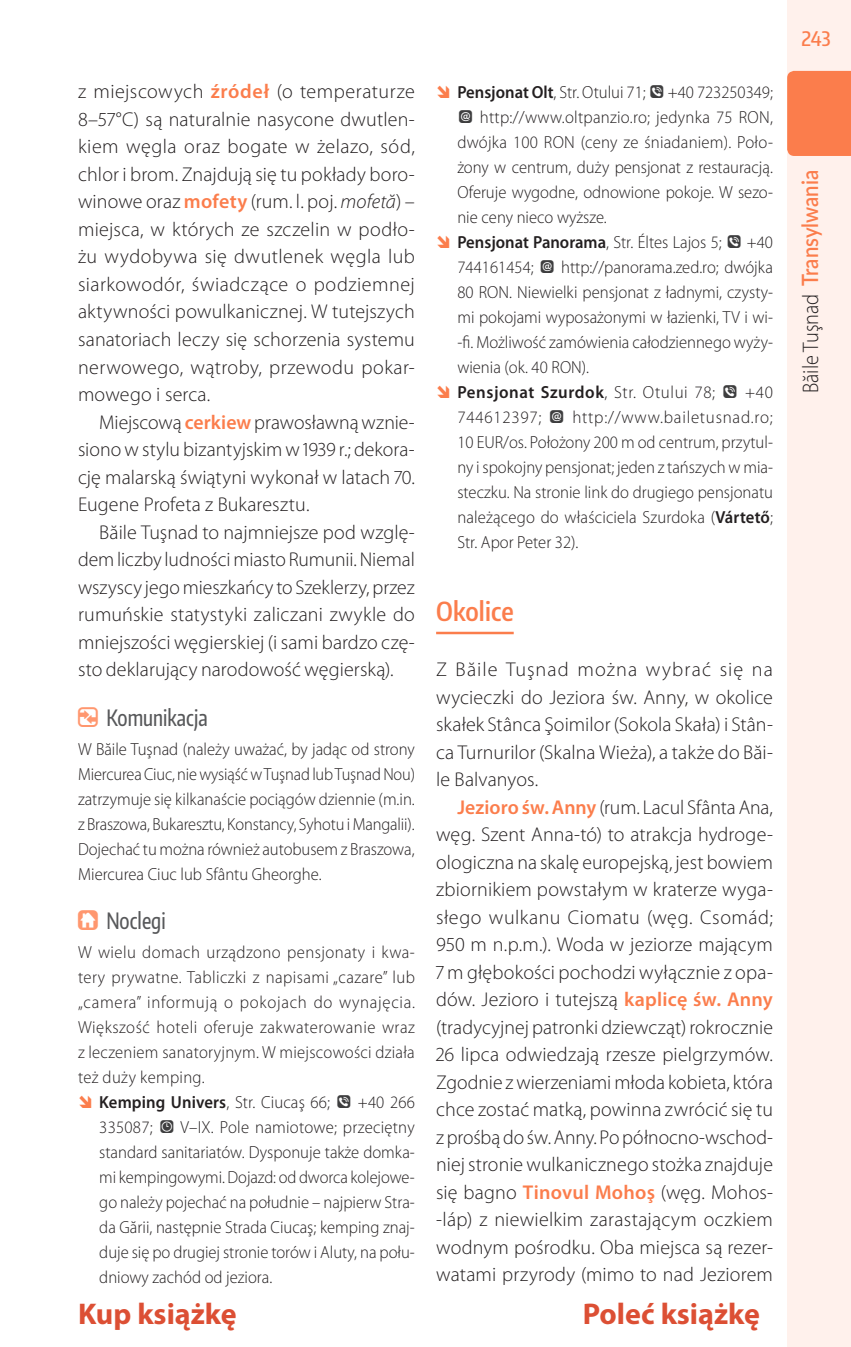
<style>
.page{position:relative;width:851px;height:1347px;background:#fff}
.page>*{position:absolute;margin:0;border:0;box-sizing:border-box;transform-origin:0 0}
.t1{font:700 30px "Myriad Pro";color:#dc4f34}
.t2{font:600 26.25px "Encode Sans Compressed";letter-spacing:.005em;color:#fb7d4c}
.t3{font:600 22.5px "Lato";color:#fb7d4c;scale:.9 1}
.t4{font:500 22.5px "Encode Sans Compressed";color:#57585a;scale:.9 1}
.t5{font:300 20px/27.5px "Myriad Pro";letter-spacing:.01em;color:#231f20;text-align:justify}
.t6{font:500 20px "Encode Sans Condensed";color:#fb7d4c}
.t7{font:300 17.5px/25px "Myriad Pro";color:#231f20;text-align:justify;scale:.95 1}
.s1{font-weight:600;color:#fb7d4c}
.s2{font-style:italic}
.s3{font-family:"ikony";font-weight:400;color:#ff976f}
.s4{font-weight:600}
.s5{font-family:"ikony";font-weight:400;color:#3e3e3f}
.s6{font-family:"Myriad Pro";font-weight:300;color:#231f20}
</style>
<div class="page">
<div style="left:787px;top:0;width:63px;height:1346px;background:#fff1ec"></div>
<div style="left:787px;top:71px;width:63px;height:85px;background:#fb7d4c"></div>
<hr style="left:436px;top:631px;width:77px;height:3px;background:#fb7d4c">
<p class="t5" style="left:78px;top:78px;width:338px">z miejscowych <span class="s1">źródeł</span> (o temperaturze 8–57°C) są naturalnie nasycone dwutlen‑ kiem węgla oraz bogate w żelazo, sód, chlor i brom. Znajdują się tu pokłady boro‑ winowe oraz <span class="s1">mofety</span> (rum. l. poj. <span class="s2">mofetă</span>) – miejsca, w których ze szczelin w podło‑ żu wydobywa się dwutlenek węgla lub siarkowodór, świadczące o podziemnej aktywności powulkanicznej. W tutejszych sanatoriach leczy się schorzenia systemu nerwowego, wątroby, przewodu pokar‑ mowego i serca.</p>
<p class="t5" style="left:78px;top:408px;width:338px;text-indent:21px">Miejscową <span class="s1">cerkiew</span> prawosławną wznie‑ siono w stylu bizantyjskim w 1939 r.; dekora‑ cję malarską świątyni wykonał w latach 70.<br>Eugene Profeta z Bukaresztu.</p>
<p class="t5" style="left:78px;top:518px;width:338px;text-indent:21px">Băile Tuşnad to najmniejsze pod wzglę‑ dem liczby ludności miasto Rumunii. Niemal wszyscy jego mieszkańcy to Szeklerzy, przez rumuńskie statystyki zaliczani zwykle do mniejszości węgierskiej (i sami bardzo czę‑ sto deklarujący narodowość węgierską).</p>
<p class="t4" style="left:78px;top:702px;width:145px"><span class="s3">%</span> Komunikacja</p>
<p class="t7" style="left:78px;top:736px;width:356px">W Băile Tuşnad (należy uważać, by jadąc od strony Miercurea Ciuc, nie wysiąść w Tuşnad lub Tuşnad Nou) zatrzymuje się kilkanaście pociągów dziennie (m.in. z Braszowa, Bukaresztu, Konstancy, Syhotu i Mangalii).<br>Dojechać tu można również autobusem z Braszowa, Miercurea Ciuc lub Sfântu Gheorghe.</p>
<p class="t4" style="left:78px;top:905px;width:99px"><span class="s3">$</span> Noclegi</p>
<p class="t7" style="left:78px;top:939px;width:356px">W wielu domach urządzono pensjonaty i kwa‑ tery prywatne. Tabliczki z napisami „cazare” lub „camera” informują o pokojach do wynajęcia.<br>Większość hoteli oferuje zakwaterowanie wraz z leczeniem sanatoryjnym. W miejscowości działa też duży kemping.</p>
<p class="t7" style="left:99px;top:1089px;width:333px"><span class="s4">Kemping Univers</span>, Str. Ciucaş 66; <span class="s5">(</span> +40 266<br>335087; <span class="s5">)</span> V–IX. Pole namiotowe; przeciętny standard sanitariatów. Dysponuje także domka‑ mi kempingowymi. Dojazd: od dworca kolejowe‑ go należy pojechać na południe – najpierw Stra‑ da Gării, następnie Strada Ciucaş; kemping znaj‑ duje się po drugiej stronie torów i Aluty, na połu‑ dniowy zachód od jeziora.</p>
<p class="t7" style="left:457px;top:80px;width:334px;text-align:left"><span class="s4">Pensjonat Olt</span>, Str. Otului 71; <span class="s5">(</span> +40 723250349; <span class="s5">@</span> http://www.oltpanzio.ro; jedynka 75 RON, dwójka 100 RON (ceny ze śniadaniem). Poło‑ żony w centrum, duży pensjonat z restauracją.<br>Oferuje wygodne, odnowione pokoje. W sezo‑ nie ceny nieco wyższe.<br><span class="s4">Pensjonat Panorama</span>, Str. Éltes Lajos 5; <span class="s5">(</span> +40<br>744161454; <span class="s5">@</span> http://panorama.zed.ro; dwójka 80 RON. Niewielki pensjonat z ładnymi, czysty‑ mi pokojami wyposażonymi w łazienki, TV i wi‑ ‑fi. Możliwość zamówienia całodziennego wyży‑ wienia (ok. 40 RON).<br><span class="s4">Pensjonat Szurdok</span>, Str. Otului 78; <span class="s5">(</span> +40<br>744612397; <span class="s5">@</span> http://www.bailetusnad.ro; 10 EUR/os. Położony 200 m od centrum, przytul‑ ny i spokojny pensjonat; jeden z tańszych w mia‑ steczku. Na stronie link do drugiego pensjonatu należącego do właściciela Szurdoka (<span class="s4">Vártető</span>; Str. Apor Peter 32).</p>
<h2 class="t2" style="left:436px;top:594px;width:79px">Okolice</h2>
<p class="t5" style="left:436px;top:655px;width:338px">Z Băile Tuşnad można wybrać się na wycieczki do Jeziora św. Anny, w okolice skałek Stânca Şoimilor (Sokola Skała) i Stân‑ ca Turnurilor (Skalna Wieża), a także do Băi‑ le Balvanyos.</p>
<p class="t5" style="left:436px;top:793px;width:338px;text-indent:21px"><span class="s1">Jezioro św. Anny</span> (rum. Lacul Sfânta Ana, węg. Szent Anna‑tó) to atrakcja hydroge‑ ologiczna na skalę europejską, jest bowiem zbiornikiem powstałym w kraterze wyga‑ słego wulkanu Ciomatu (węg. Csomád; 950 m n.p.m.). Woda w jeziorze mającym 7 m głębokości pochodzi wyłącznie z opa‑ dów. Jezioro i tutejszą <span class="s1">kaplicę św. Anny </span>(tradycyjnej patronki dziewcząt) rokrocznie 26 lipca odwiedzają rzesze pielgrzymów.<br>Zgodnie z wierzeniami młoda kobieta, która chce zostać matką, powinna zwrócić się tu z prośbą do św. Anny. Po północno‑wschod‑ niej stronie wulkanicznego stożka znajduje się bagno <span class="s1">Tinovul Mohoş</span> (węg. Mohos‑ ‑láp) z niewielkim zarastającym oczkiem wodnym pośrodku. Oba miejsca są rezer‑ watami przyrody (mimo to nad Jeziorem</p>
<h1 class="t1" style="left:78px;top:1294px;width:160px">Kup książkę</h1>
<h1 class="t1" style="left:583px;top:1294px;width:178px">Poleć książkę</h1>
<p class="t6" style="left:801px;top:26px;width:31px">243</p>
<p class="t3" style="left:793px;top:393px;width:249px;rotate:-90deg"><span class="s6">Băile Tuşnad</span> Transylwania</p>
</div>
